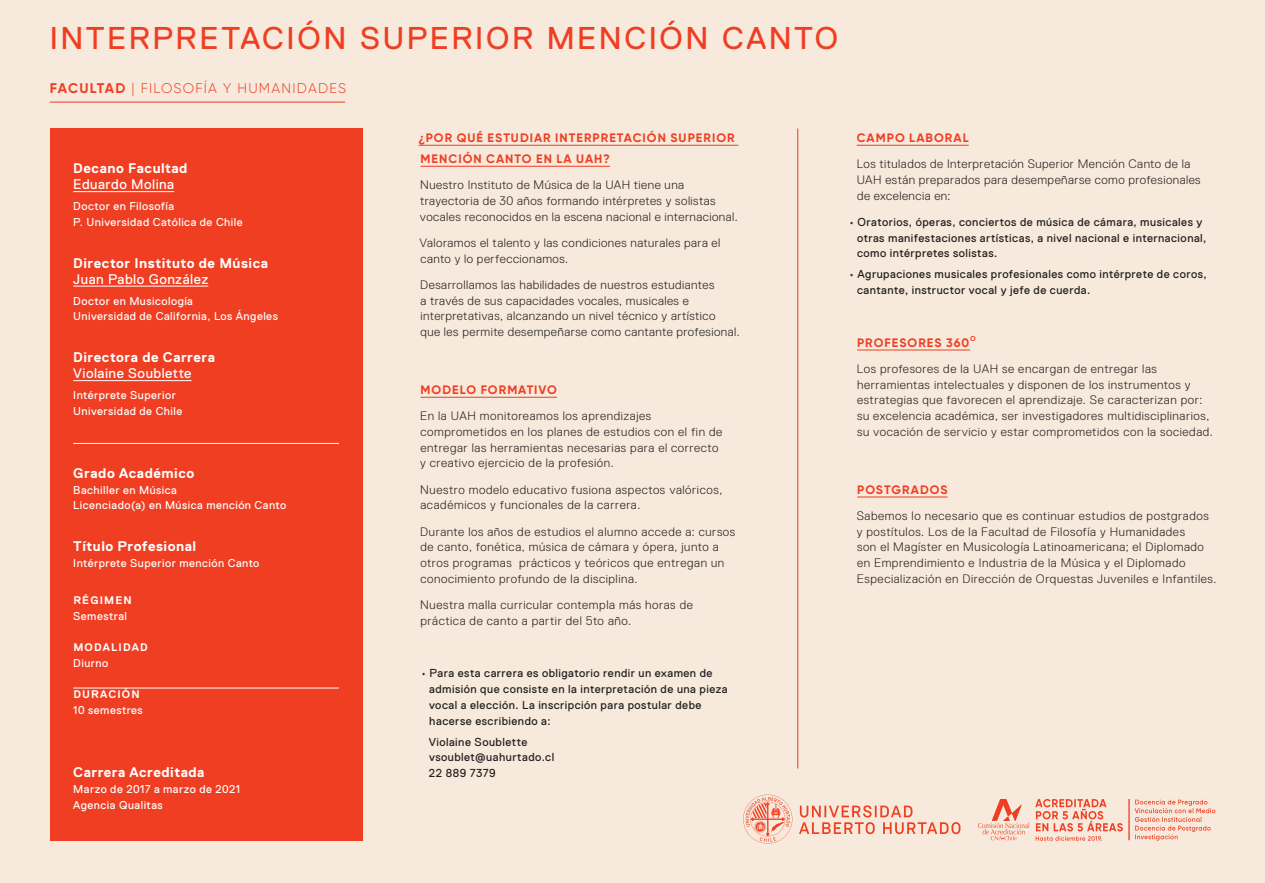
<style>
.page{position:relative;width:1265px;height:883px;background:#f7e9db}
.page>*{position:absolute;margin:0;border:0;box-sizing:border-box;transform-origin:0 0}
.nombre_carrera{font:31.5px "Replica Pro";letter-spacing:.08em;color:#ef3e22}
.tx_recuadro{font:700 14px/15.8px "Replica Pro";letter-spacing:.035em;color:#fff}
.facultad{font:300 14px "Gilroy";letter-spacing:.09em;color:#ef3e22}
.tx_continuo{font:300 12.25px/15.8px "Replica Pro";letter-spacing:.04em;color:#231f20}
.tx_continuo_c__sangr{font:300 12.25px/15.8px "Replica Pro";letter-spacing:.045em;color:#231f20}
.tx_continuo-2{font:700 12.25px/21px "Gilroy";letter-spacing:.085em;color:#ef3e22}
.tx_continuo_c__sangr-2{font:700 12.25px "Gilroy";letter-spacing:.08em;color:#ef3e22}
.tx_continuo_c__sangr-3{font:11.55px/15.8px "Replica Pro";letter-spacing:.04em;color:#231f20}
.tx_recuadro-2{font:11.38px/15.8px "Replica Pro";letter-spacing:.04em;color:#fff}
.tx_recuadro-3{font:700 11.03px "Replica Pro";letter-spacing:.11em;color:#fff}
.tx_continuo_c__sangr-4{font:700 7.17px "Gilroy";color:#ef3e22}
.s1{font-weight:700}
.s2{font-weight:400}
</style>
<div class="page">
<svg style="left:799px;top:805px;width:161px;height:29px"></svg>
<svg style="left:743px;top:795px;width:49px;height:49px"></svg>
<svg style="left:978px;top:799px;width:145px;height:42px"></svg>
<hr style="left:1128px;top:799px;width:2px;height:41px;background:#ef3e22">
<svg style="left:1135px;top:800px;width:80px;height:41px"></svg>
<div style="left:50px;top:129px;width:312px;height:712px;background:#ef3e22"></div>
<hr style="left:50px;top:102px;width:295px;height:1px;background:#ef3e22">
<hr style="left:73px;top:191px;width:101px;height:1px;background:#fff">
<hr style="left:73px;top:286px;width:135px;height:1px;background:#fff">
<hr style="left:73px;top:380px;width:119px;height:1px;background:#fff">
<hr style="left:419px;top:145px;width:319px;height:1px;background:#ef3e22">
<hr style="left:421px;top:166px;width:189px;height:1px;background:#ef3e22">
<hr style="left:421px;top:397px;width:136px;height:1px;background:#ef3e22">
<hr style="left:857px;top:145px;width:112px;height:1px;background:#ef3e22">
<hr style="left:857px;top:350px;width:113px;height:1px;background:#ef3e22">
<hr style="left:857px;top:497px;width:91px;height:1px;background:#ef3e22">
<hr style="left:797px;top:129px;width:1px;height:640px;background:#ef3e22">
<hr style="left:73px;top:443px;width:266px;height:1px;background:#fff">
<hr style="left:73px;top:688px;width:266px;height:1px;background:#fff">
<p class="nombre_carrera" style="left:50px;top:21px;width:790px">INTERPRETACIÓN SUPERIOR MENCIÓN CANTO</p>
<p class="facultad" style="left:50px;top:80px;width:298px"><span class="s1">FACULTAD</span> | FILOSOFÍA Y HUMANIDADES</p>
<p class="tx_recuadro" style="left:73px;top:161px;width:116px">Decano Facultad<br><span class="s2">Eduardo Molina</span></p>
<p class="tx_recuadro-2" style="left:73px;top:198px;width:171px">Doctor en Filosofía<br>P. Universidad Católica de Chile</p>
<p class="tx_recuadro" style="left:73px;top:255px;width:196px">Director Instituto de Música<br><span class="s2">Juan Pablo González</span></p>
<p class="tx_recuadro-2" style="left:73px;top:293px;width:206px">Doctor en Musicología<br>Universidad de California, Los Ángeles</p>
<p class="tx_recuadro" style="left:73px;top:350px;width:143px">Directora de Carrera<br><span class="s2">Violaine Soublette</span></p>
<p class="tx_recuadro-2" style="left:73px;top:387px;width:111px">Intérprete Superior<br>Universidad de Chile</p>
<p class="tx_recuadro" style="left:73px;top:465px;width:122px">Grado Académico</p>
<p class="tx_recuadro-2" style="left:73px;top:482px;width:215px">Bachiller en Música<br>Licenciado(a) en Música mención Canto</p>
<p class="tx_recuadro" style="left:73px;top:539px;width:124px">Título Profesional</p>
<p class="tx_recuadro-2" style="left:73px;top:555px;width:188px">Intérprete Superior mención Canto</p>
<p class="tx_recuadro-3" style="left:73px;top:594px;width:60px">RÉGIMEN</p>
<p class="tx_recuadro-2" style="left:73px;top:608px;width:55px">Semestral</p>
<p class="tx_recuadro-3" style="left:73px;top:641px;width:76px">MODALIDAD</p>
<p class="tx_recuadro-2" style="left:73px;top:655px;width:36px">Diurno</p>
<p class="tx_recuadro-3" style="left:73px;top:688px;width:68px">DURACIÓN</p>
<p class="tx_recuadro-2" style="left:73px;top:702px;width:71px">10 semestres</p>
<p class="tx_recuadro" style="left:73px;top:764px;width:133px">Carrera Acreditada</p>
<p class="tx_recuadro-2" style="left:73px;top:781px;width:168px">Marzo de 2017 a marzo de 2021<br>Agencia Qualitas</p>
<p class="tx_continuo-2" style="left:419px;top:127px;width:318px">¿POR QUÉ ESTUDIAR INTERPRETACIÓN SUPERIOR<br>MENCIÓN CANTO EN LA UAH?</p>
<p class="tx_continuo" style="left:420px;top:177px;width:319px">Nuestro Instituto de Música de la UAH tiene una trayectoria de 30 años formando intérpretes y solistas vocales reconocidos en la escena nacional e internacional.</p>
<p class="tx_continuo" style="left:420px;top:235px;width:302px">Valoramos el talento y las condiciones naturales para el canto y lo perfeccionamos.</p>
<p class="tx_continuo" style="left:420px;top:277px;width:321px">Desarrollamos las habilidades de nuestros estudiantes<br>a través de sus capacidades vocales, musicales e interpretativas, alcanzando un nivel técnico y artístico<br>que les permite desempeñarse como cantante profesional.</p>
<p class="tx_continuo-2" style="left:421px;top:379px;width:138px">MODELO FORMATIVO</p>
<p class="tx_continuo" style="left:420px;top:408px;width:304px">En la UAH monitoreamos los aprendizajes comprometidos en los planes de estudios con el fin de entregar las herramientas necesarias para el correcto y creativo ejercicio de la profesión.</p>
<p class="tx_continuo" style="left:420px;top:481px;width:303px">Nuestro modelo educativo fusiona aspectos valóricos, académicos y funcionales de la carrera.</p>
<p class="tx_continuo" style="left:420px;top:523px;width:317px">Durante los años de estudios el alumno accede a: cursos de canto, fonética, música de cámara y ópera, junto a otros programas prácticos y teóricos que entregan un conocimiento profundo de la disciplina.</p>
<p class="tx_continuo" style="left:420px;top:597px;width:274px">Nuestra malla curricular contempla más horas de práctica de canto a partir del 5to año.</p>
<p class="tx_continuo_c__sangr-3" style="left:429px;top:665px;width:300px;text-indent:-7px">• Para esta carrera es obligatorio rendir un examen de admisión que consiste en la interpretación de una pieza vocal a elección. La inscripción para postular debe hacerse escribiendo a:</p>
<p class="tx_continuo_c__sangr-3" style="left:429px;top:734px;width:127px">Violaine Soublette vsoublet@uahurtado.cl<br>22 889 7379</p>
<p class="tx_continuo_c__sangr-2" style="left:857px;top:130px;width:113px">CAMPO LABORAL</p>
<p class="tx_continuo_c__sangr" style="left:857px;top:156px;width:345px">Los titulados de Interpretación Superior Mención Canto de la<br>UAH están preparados para desempeñarse como profesionales de excelencia en:</p>
<p class="tx_continuo_c__sangr-3" style="left:857px;top:214px;width:351px;text-indent:-8px">• Oratorios, óperas, conciertos de música de cámara, musicales y otras manifestaciones artísticas, a nivel nacional e internacional, como intérpretes solistas.</p>
<p class="tx_continuo_c__sangr-3" style="left:857px;top:266px;width:351px;text-indent:-8px">• Agrupaciones musicales profesionales como intérprete de coros, cantante, instructor vocal y jefe de cuerda.</p>
<p class="tx_continuo_c__sangr-2" style="left:857px;top:335px;width:113px">PROFESORES 360</p>
<p class="tx_continuo_c__sangr-4" style="left:970px;top:334px;width:7px">O</p>
<p class="tx_continuo_c__sangr" style="left:857px;top:361px;width:357px">Los profesores de la UAH se encargan de entregar las herramientas intelectuales y disponen de los instrumentos y estrategias que favorecen el aprendizaje. Se caracterizan por: su excelencia académica, ser investigadores multidisciplinarios, su vocación de servicio y estar comprometidos con la sociedad.</p>
<p class="tx_continuo_c__sangr-2" style="left:857px;top:482px;width:92px">POSTGRADOS</p>
<p class="tx_continuo_c__sangr" style="left:857px;top:508px;width:361px">Sabemos lo necesario que es continuar estudios de postgrados y postítulos. Los de la Facultad de Filosofía y Humanidades<br>son el Magíster en Musicología Latinoamericana; el Diplomado en Emprendimiento e Industria de la Música y el Diplomado Especialización en Dirección de Orquestas Juveniles e Infantiles.</p>
</div>
